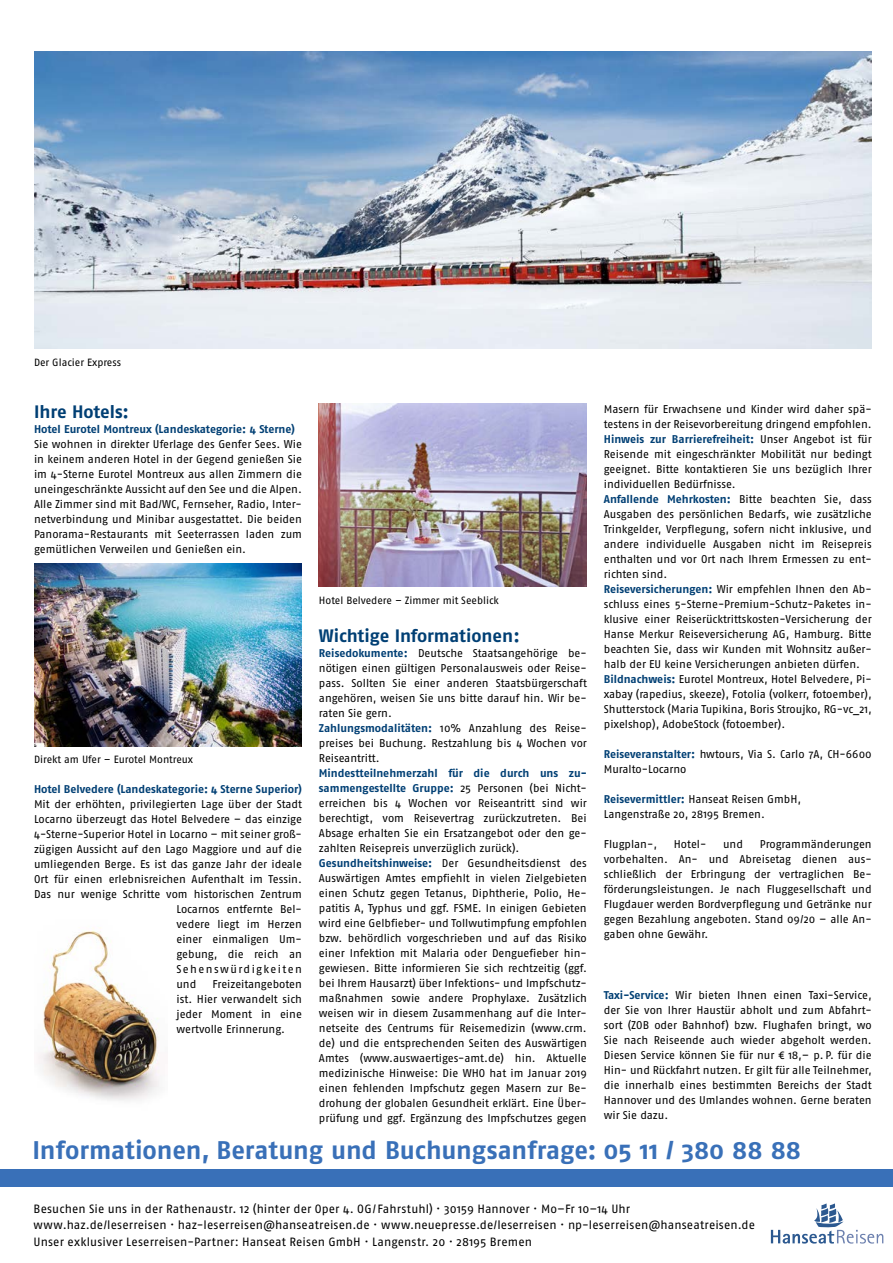
<style>
.page{position:relative;width:893px;height:1263px;background:#fff}
.page>*{position:absolute;margin:0;border:0;box-sizing:border-box;transform-origin:0 0}
.t1{font:700 25.5px "Fago OT";letter-spacing:-.005em;color:#3970b8}
.t2{font:700 18px "Fago OT";letter-spacing:-.005em;color:#003f74}
.t3{font:12px/16.5px "Fago OT";letter-spacing:.005em;color:#000}
.t4{font:11.25px/15px "Fago OT";letter-spacing:-.005em;color:#000}
.t5{font:700 11.25px "Fago OT";letter-spacing:-.005em;color:#003f74}
.t6{font:11.25px "Fago OT";letter-spacing:.125em;color:#000}
.t7{font:10.5px "Fago OT";letter-spacing:-.005em;color:#000}
.s1{font-weight:700;color:#003f74}
</style>
<div class="page">
<svg style="left:771px;top:1203px;width:112px;height:40px"></svg>
<div style="left:0;top:1169px;width:893px;height:17px;background:#3970b8"></div>
<img style="left:38px;top:927px;width:121px;height:174px">
<img style="left:34px;top:51px;width:838px;height:298px">
<img style="left:34px;top:563px;width:268px;height:183px">
<img style="left:319px;top:404px;width:268px;height:183px">
<p class="t7" style="left:34px;top:356px;width:89px">Der Glacier Express</p>
<h2 class="t2" style="left:34px;top:401px;width:97px">Ihre Hotels:</h2>
<p class="t5" style="left:34px;top:423px;width:262px">Hotel Eurotel Montreux (Landeskategorie: 4 Sterne)</p>
<p class="t4" style="left:34px;top:437px;width:269px;text-align:justify">Sie wohnen in direkter Uferlage des Genfer Sees. Wie in keinem anderen Hotel in der Gegend genießen Sie im 4-Sterne Eurotel Montreux aus allen Zimmern die uneingeschränkte Aussicht auf den See und die Alpen.<br>Alle Zimmer sind mit Bad/WC, Fernseher, Radio, Inter&shy;netverbindung und Minibar ausgestattet. Die beiden Panorama-Restaurants mit Seeterrassen laden zum gemütlichen Verweilen und Genießen ein.</p>
<p class="t7" style="left:34px;top:753px;width:161px">Direkt am Ufer – Eurotel Montreux</p>
<p class="t5" style="left:34px;top:783px;width:269px">Hotel Belvedere (Landeskategorie: 4 Sterne Superior)</p>
<p class="t4" style="left:34px;top:797px;width:270px">Mit der erhöhten, privilegierten Lage über der Stadt</p>
<p class="t4" style="left:34px;top:812px;width:269px">Locarno überzeugt das Hotel Belvedere – das einzige</p>
<p class="t4" style="left:34px;top:827px;width:269px">4-Sterne-Superior Hotel in Locarno – mit seiner groß-</p>
<p class="t4" style="left:34px;top:842px;width:269px">zügigen Aussicht auf den Lago Maggiore und auf die</p>
<p class="t4" style="left:34px;top:857px;width:269px">umliegenden Berge. Es ist das ganze Jahr der ideale</p>
<p class="t4" style="left:34px;top:872px;width:269px">Ort für einen erlebnisreichen Aufenthalt im Tessin.</p>
<p class="t4" style="left:34px;top:887px;width:269px">Das nur wenige Schritte vom historischen Zentrum</p>
<p class="t4" style="left:176px;top:902px;width:127px">Locarnos entfernte Bel-</p>
<p class="t4" style="left:176px;top:917px;width:127px">vedere liegt im Herzen</p>
<p class="t4" style="left:176px;top:932px;width:127px">einer einmaligen Um-</p>
<p class="t4" style="left:176px;top:947px;width:127px">gebung, die reich an</p>
<p class="t6" style="left:176px;top:962px;width:127px">Sehenswürdigkeiten</p>
<p class="t4" style="left:176px;top:977px;width:21px">und</p>
<p class="t4" style="left:176px;top:977px;width:127px;text-align:justify;text-indent:36px">Freizeitangeboten ist. Hier verwandelt sich jeder Moment in eine wertvolle Erinnerung.</p>
<p class="t7" style="left:319px;top:594px;width:181px">Hotel Belvedere – Zimmer mit Seeblick</p>
<h2 class="t2" style="left:319px;top:624px;width:202px">Wichtige Informationen:</h2>
<p class="t4" style="left:319px;top:645px;width:269px"><span class="s1">Reisedokumente:</span> Deutsche Staatsangehörige be&shy;nötigen einen gültigen Personalausweis oder Reise&shy;pass. Sollten Sie einer anderen Staatsbürgerschaft angehören, weisen Sie uns bitte darauf hin. Wir be&shy;raten Sie gern.<br><span class="s1">Zahlungsmodalitäten:</span> 10% Anzahlung des Reise&shy;preises bei Buchung. Restzahlung bis 4 Wochen vor Reiseantritt.</p>
<p class="t4" style="left:319px;top:765px;width:269px"><span class="s1">Mindestteilnehmerzahl für die durch uns zu&shy;sammengestellte Gruppe:</span> 25 Personen (bei Nicht&shy;erreichen bis 4 Wochen vor Reiseantritt sind wir berechtigt, vom Reisevertrag zurückzutreten. Bei Absage erhalten Sie ein Ersatzangebot oder den ge&shy;zahlten Reisepreis unverzüglich zurück).<br><span class="s1">Gesundheitshinweise:</span> Der Gesundheitsdienst des Auswärtigen Amtes empfiehlt in vielen Zielgebieten einen Schutz gegen Tetanus, Diphtherie, Polio, He&shy;patitis A, Typhus und ggf. FSME. In einigen Gebieten wird eine Gelbfieber- und Tollwutimpfung empfohlen bzw. behördlich vorgeschrieben und auf das Risiko einer Infektion mit Malaria oder Denguefieber hin&shy;gewiesen. Bitte informieren Sie sich rechtzeitig (ggf. bei Ihrem Hausarzt) über Infektions- und Impfschutz&shy;maßnahmen sowie andere Prophylaxe. Zusätzlich weisen wir in diesem Zusammenhang auf die Inter&shy;netseite des Centrums für Reisemedizin (www.crm. de) und die entsprechenden Seiten des Auswärtigen Amtes (www.auswaertiges-amt.de) hin. Aktuelle medizinische Hinweise: Die WHO hat im Januar 2019 einen fehlenden Impfschutz gegen Masern zur Be&shy;drohung der globalen Gesundheit erklärt. Eine Über&shy;prüfung und ggf. Ergänzung des Impfschutzes gegen</p>
<p class="t4" style="left:604px;top:401px;width:269px">Masern für Erwachsene und Kinder wird daher spä&shy;testens in der Reisevorbereitung dringend empfohlen.<br><span class="s1">Hinweis zur Barrierefreiheit:</span> Unser Angebot ist für Reisende mit eingeschränkter Mobilität nur bedingt geeignet. Bitte kontaktieren Sie uns bezüglich Ihrer individuellen Bedürfnisse.<br><span class="s1">Anfallende Mehrkosten:</span> Bitte beachten Sie, dass Ausgaben des persönlichen Bedarfs, wie zusätzliche Trinkgelder, Verpflegung, sofern nicht inklusive, und andere individuelle Ausgaben nicht im Reisepreis enthalten und vor Ort nach Ihrem Ermessen zu ent&shy;richten sind.<br><span class="s1">Reiseversicherungen:</span> Wir empfehlen Ihnen den Ab&shy;schluss eines 5-Sterne-Premium-Schutz-Paketes in&shy;klusive einer Reiserücktrittskosten-Versicherung der Hanse Merkur Reiseversicherung AG, Hamburg. Bitte beachten Sie, dass wir Kunden mit Wohnsitz außer&shy;halb der EU keine Versicherungen anbieten dürfen.<br><span class="s1">Bildnachweis:</span> Eurotel Montreux, Hotel Belvedere, Pi&shy;xabay (rapedius, skeeze), Fotolia (volkerr, fotoember), Shutterstock (Maria Tupikina, Boris Stroujko, RG-vc_21, pixelshop), AdobeStock (fotoember).</p>
<p class="t4" style="left:604px;top:746px;width:269px"><span class="s1">Reiseveranstalter:</span> hwtours, Via S. Carlo 7A, CH-6600<br>Muralto-Locarno</p>
<p class="t4" style="left:604px;top:791px;width:199px"><span class="s1">Reisevermittler:</span> Hanseat Reisen GmbH,<br>Langenstraße 20, 28195 Bremen.</p>
<p class="t4" style="left:604px;top:836px;width:55px">Flugplan-,</p>
<p class="t4" style="left:674px;top:836px;width:34px">Hotel-</p>
<p class="t4" style="left:723px;top:836px;width:21px">und</p>
<p class="t4" style="left:604px;top:836px;width:269px;text-align:justify;text-indent:156px">Programmänderungen vorbehalten. An- und Abreisetag dienen aus&shy;schließlich der Erbringung der vertraglichen Be&shy;förderungsleistungen. Je nach Fluggesellschaft und Flugdauer werden Bordverpflegung und Getränke nur gegen Bezahlung angeboten. Stand 09/20 – alle An&shy;gaben ohne Gewähr.</p>
<p class="t4" style="left:604px;top:988px;width:269px;text-align:justify"><span class="s1">Taxi-Service:</span> Wir bieten Ihnen einen Taxi-Service, der Sie von Ihrer Haustür abholt und zum Abfahrt&shy;sort (ZOB oder Bahnhof) bzw. Flughafen bringt, wo Sie nach Reiseende auch wieder abgeholt werden.<br>Diesen Service können Sie für nur € 18,– p. P. für die Hin- und Rückfahrt nutzen. Er gilt für alle Teilnehmer, die innerhalb eines bestimmten Bereichs der Stadt Hannover und des Umlandes wohnen. Gerne beraten wir Sie dazu.</p>
<h1 class="t1" style="left:33px;top:1135px;width:770px">Informationen, Beratung und Buchungsanfrage: 05 11 / 380 88 88</h1>
<p class="t3" style="left:34px;top:1200px;width:723px">Besuchen Sie uns in der Rathenaustr. 12 (hinter der Oper 4. OG/Fahrstuhl) · 30159 Hannover · Mo–Fr 10–14 Uhr www.haz.de/leserreisen · haz-leserreisen@hanseatreisen.de · www.neuepresse.de/leserreisen · np-leserreisen@hanseatreisen.de<br>Unser exklusiver Leserreisen-Partner: Hanseat Reisen GmbH · Langenstr. 20 · 28195 Bremen</p>
</div>
